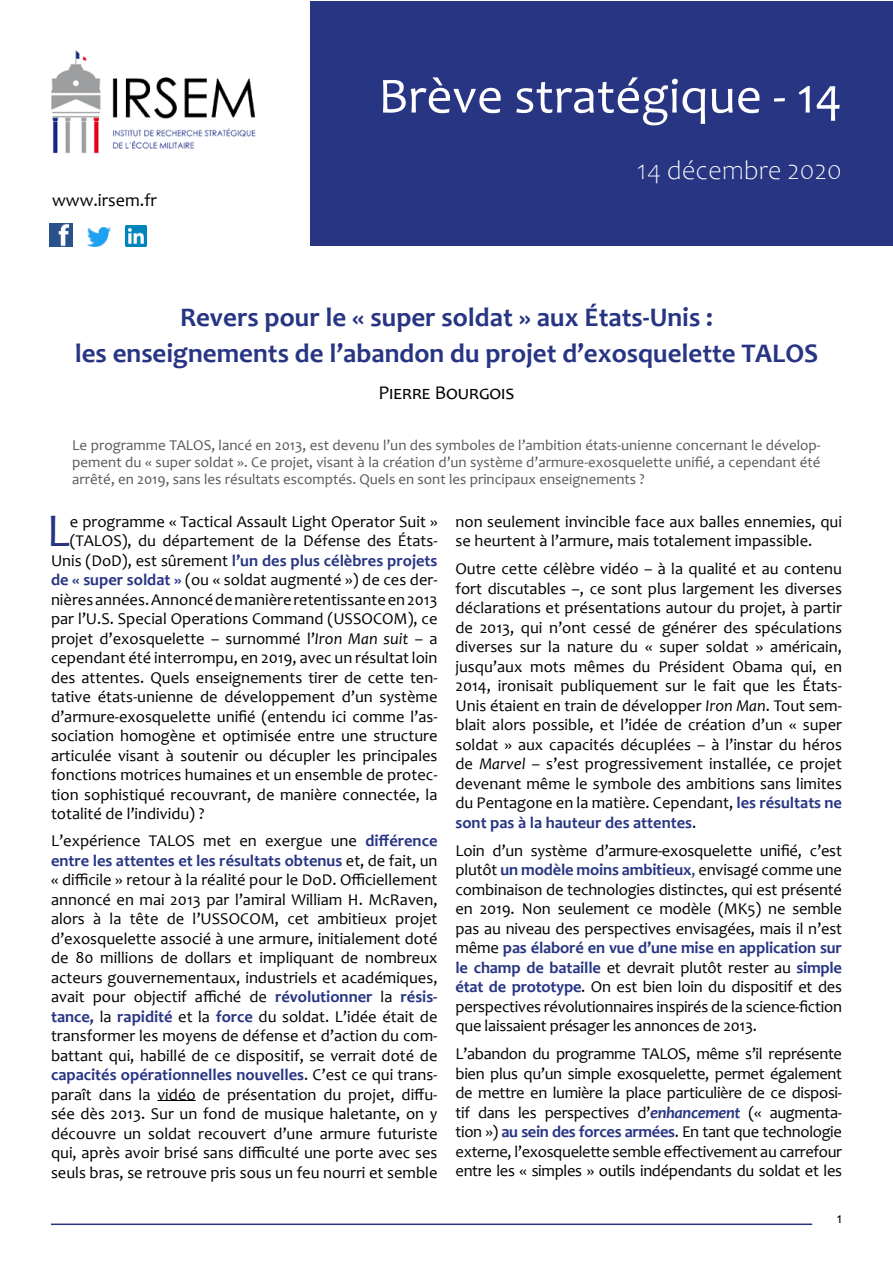
<style>
.page{position:relative;width:893px;height:1263px;background:#fff}
.page>*{position:absolute;margin:0;border:0;box-sizing:border-box;transform-origin:0 0}
.t1{font:51px "Candara";color:#fff}
.t2{font:47.1px "Candara";color:#283583}
.t3{font:700 27px/36px "Candara";color:#283583;text-align:center}
.t4{font:300 27px "Candara";color:#fff}
.t5{font:19.5px "Candara";color:#000}
.t6{font:18px "Candara";color:#000}
.t7{font:16.5px/19.5px "Candara";color:#000;text-align:justify}
.t8{font:700 16.5px "Candara";color:#283583}
.t9{font:15px/17.2px "Candara";color:#58595b;text-align:justify}
.t10{font:15px "Candara";color:#000}
.s1{font-weight:400;color:#000}
.s2{font-weight:700;color:#283583}
.s3{font-style:italic}
.s4{color:#283583}
.s5{font-weight:700;font-style:italic;color:#283583}
</style>
<div class="page">
<div style="left:310px;top:1px;width:583px;height:245px;background:#283583"></div>
<img style="left:51px;top:50px;width:205px;height:104px">
<img style="left:50px;top:224px;width:22px;height:22px">
<img style="left:125px;top:225px;width:21px;height:21px">
<img style="left:87px;top:227px;width:23px;height:19px">
<hr style="left:51px;top:1223px;width:761px;height:2px;background:#283583">
<hr style="left:157px;top:1100px;width:39px;height:1px;background:#000">
<p class="t6" style="left:52px;top:189px;width:106px">www.irsem.fr</p>
<h1 class="t1" style="left:378px;top:64px;width:465px">Brève stratégique - 14</h1>
<h3 class="t4" style="left:637px;top:155px;width:207px">14 décembre 2020</h3>
<h3 class="t3" style="left:75px;top:299px;width:745px">Revers pour le « super soldat » aux États-Unis :<br>les enseignements de l’abandon du projet d’exosquelette TALOS</h3>
<p class="t5" style="left:378px;top:380px;width:137px">Pierre Bourgois</p>
<p class="t9" style="left:72px;top:436px;width:750px">Le programme TALOS, lancé en 2013, est devenu l’un des symboles de l’ambition états-unienne concernant le dévelop&shy;pement du « super soldat ». Ce projet, visant à la création d’un système d’armure-exosquelette unifié, a cependant été arrêté, en 2019, sans les résultats escomptés. Quels en sont les principaux enseignements ?</p>
<h2 class="t2" style="left:47px;top:501px;width:25px">L</h2>
<p class="t7" style="left:70px;top:511px;width:369px">e programme « Tactical Assault Light Operator Suit »</p>
<p class="t7" style="left:70px;top:531px;width:369px">(TALOS), du département de la Défense des États-</p>
<p class="t8" style="left:51px;top:550px;width:388px"><span class="s1">Unis (DoD), est sûrement</span> l’un des plus célèbres projets</p>
<p class="t7" style="left:51px;top:570px;width:388px"><span class="s2">de « super soldat »</span> (ou « soldat augmenté ») de ces der-</p>
<p class="t7" style="left:51px;top:589px;width:388px">nières années. Annoncé de manière retentissante en 2013</p>
<p class="t7" style="left:51px;top:609px;width:388px">par l’U.S. Special Operations Command (USSOCOM), ce</p>
<p class="t7" style="left:51px;top:628px;width:388px">projet d’exosquelette – surnommé l’<span class="s3">Iron Man suit</span> – a</p>
<p class="t7" style="left:51px;top:648px;width:388px">cependant été interrompu, en 2019, avec un résultat loin</p>
<p class="t7" style="left:51px;top:667px;width:388px">des attentes. Quels enseignements tirer de cette ten-</p>
<p class="t7" style="left:51px;top:687px;width:388px">tative états-unienne de développement d’un système</p>
<p class="t7" style="left:51px;top:706px;width:388px">d’armure-exosquelette unifié (entendu ici comme l’as-</p>
<p class="t7" style="left:51px;top:726px;width:388px">sociation homogène et optimisée entre une structure</p>
<p class="t7" style="left:51px;top:745px;width:388px">articulée visant à soutenir ou décupler les principales</p>
<p class="t7" style="left:51px;top:765px;width:388px">fonctions motrices humaines et un ensemble de protec-</p>
<p class="t7" style="left:51px;top:784px;width:388px">tion sophistiqué recouvrant, de manière connectée, la</p>
<p class="t7" style="left:51px;top:804px;width:155px">totalité de l’individu) ?</p>
<p class="t7" style="left:51px;top:831px;width:388px">L’expérience TALOS met en exergue une <span class="s2">différence entre les attentes et les résultats obtenus</span> et, de fait, un « difficile » retour à la réalité pour le DoD. Officiellement annoncé en mai 2013 par l’amiral William H. McRaven, alors à la tête de l’USSOCOM, cet ambitieux projet d’exosquelette associé à une armure, initialement doté de 80 millions de dollars et impliquant de nombreux acteurs gouvernementaux, industriels et académiques, avait pour objectif affiché de <span class="s2">révolutionner</span> la <span class="s2">résis&shy;tance,</span> la <span class="s2">rapidité</span> et la <span class="s2">force</span> du soldat. L’idée était de transformer les moyens de défense et d’action du com&shy;battant qui, habillé de ce dispositif, se verrait doté de <span class="s2">capacités opérationnelles nouvelles</span>. C’est ce qui trans&shy;paraît dans la vidéo de présentation du projet, diffu&shy;sée dès 2013. Sur un fond de musique haletante, on y découvre un soldat recouvert d’une armure futuriste qui, après avoir brisé sans difficulté une porte avec ses seuls bras, se retrouve pris sous un feu nourri et semble</p>
<p class="t7" style="left:455px;top:511px;width:388px">non seulement invincible face aux balles ennemies, qui se heurtent à l’armure, mais totalement impassible.</p>
<p class="t7" style="left:455px;top:559px;width:388px">Outre cette célèbre vidéo – à la qualité et au contenu fort discutables –, ce sont plus largement les diverses déclarations et présentations autour du projet, à partir de 2013, qui n’ont cessé de générer des spéculations diverses sur la nature du « super soldat » américain, jusqu’aux mots mêmes du Président Obama qui, en 2014, ironisait publiquement sur le fait que les États-Unis étaient en train de développer <span class="s3">Iron Man</span>. Tout sem&shy;blait alors possible, et l’idée de création d’un « super soldat » aux capacités décuplées – à l’instar du héros de <span class="s3">Marvel</span> – s’est progressivement installée, ce projet devenant même le symbole des ambitions sans limites du Pentagone en la matière. Cependant, <span class="s2">les résultats ne sont pas à la hauteur des attentes</span>.</p>
<p class="t7" style="left:455px;top:840px;width:388px">Loin d’un système d’armure-exosquelette unifié, c’est plutôt <span class="s2">un modèle moins ambitieux</span><span class="s4">,</span> envisagé comme une combinaison de technologies distinctes, qui est présenté en 2019. Non seulement ce modèle (MK5) ne semble pas au niveau des perspectives envisagées, mais il n’est même <span class="s2">pas élaboré en vue d’une mise en application sur le champ de bataille</span> et devrait plutôt rester au <span class="s2">simple état de prototype</span>. On est bien loin du dispositif et des perspectives révolutionnaires inspirés de la science-fiction que laissaient présager les annonces de 2013.</p>
<p class="t7" style="left:456px;top:1044px;width:388px">L’abandon du programme TALOS, même s’il représente bien plus qu’un simple exosquelette, permet également de mettre en lumière la place particulière de ce disposi&shy;tif dans les perspectives d’<span class="s5">enhancement</span> (« augmenta&shy;tion ») <span class="s2">au sein des forces armées</span>. En tant que technologie externe, l’exosquelette semble effectivement au carrefour entre les « simples » outils indépendants du soldat et les</p>
<p class="t10" style="left:837px;top:1209px;width:7px">1</p>
</div>
